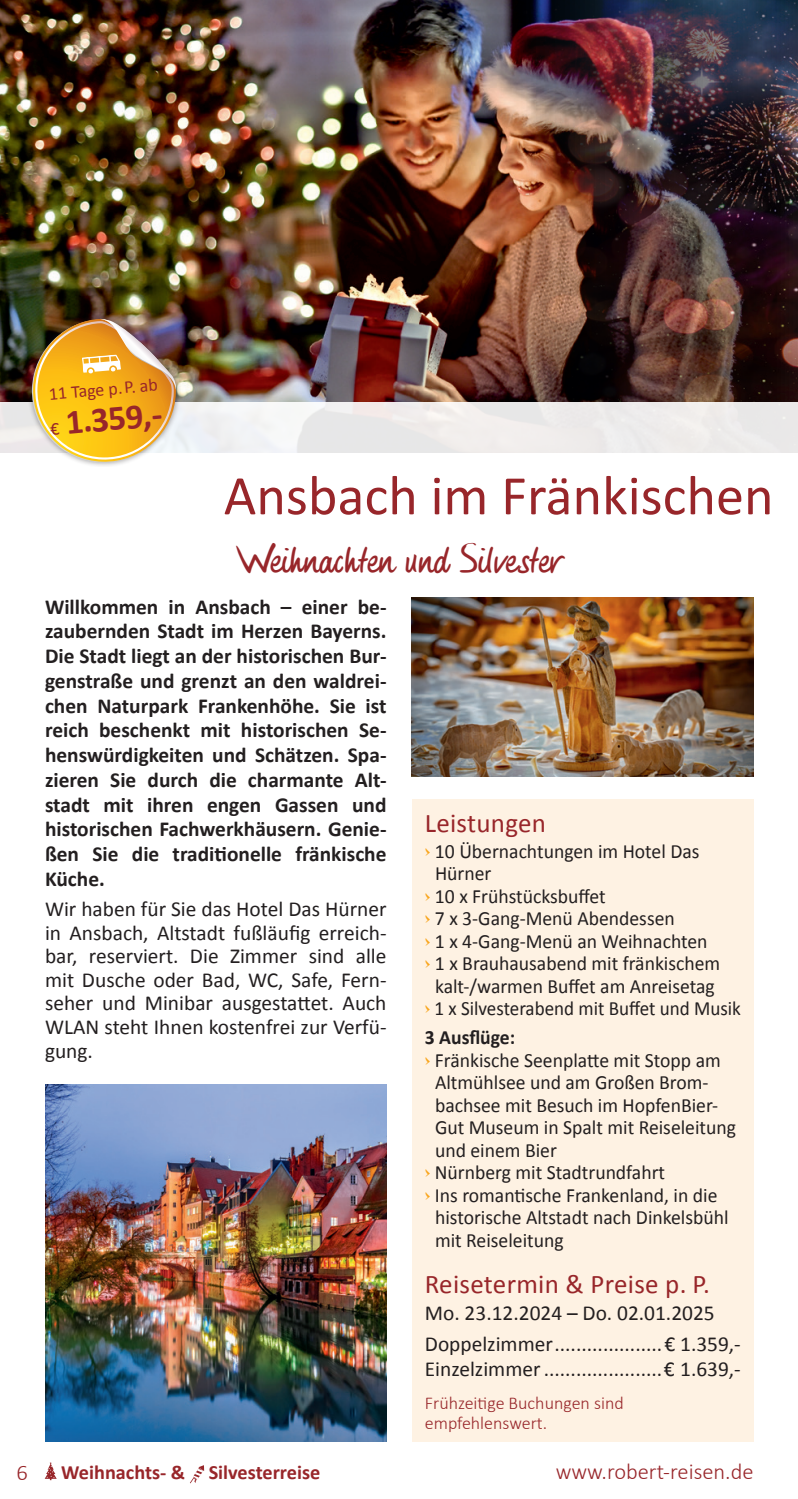
<style>
.page{position:relative;width:798px;height:1499px;background:#fff}
.page>*{position:absolute;margin:0;border:0;box-sizing:border-box;transform-origin:0 0}
._01_Headline{font:56.25px "Calibri";color:#98262a}
._02_Subhead{font:40.5px "HW Phil";color:#98262a}
.t1{font:700 35.32px "Calibri";color:#98262a}
._06_Leistungen__Termine__Preise{font:27px "Calibri";letter-spacing:.01em;color:#98262a}
.t2{font:300 22.5px "Calibri";color:#98262a}
._03_Anleser{font:700 21.38px/24.8px "Calibri";color:#231f20;text-align:justify}
._00_Grundtext{font:21.38px/23.6px "Calibri";color:#231f20;text-align:justify}
._09_Zimmer_Preise{font:21.38px "Calibri";color:#231f20}
.t3{font:20.25px/22.5px "Calibri";color:#231f20}
.t4{font:20.25px "Calibri";color:#231f20;scale:.94 1}
._00_Grundtext-2{font:700 20.25px "Calibri";color:#98262a}
._04_Leistungen_Text{font:700 20.25px "Calibri";color:#231f20}
._00_Grundtext-3{font:300 18px/20.2px "Calibri";color:#98262a}
.t5{font:18px "Calibri";color:#98262a}
.s1{font-weight:400;font-size:18px}
.s2{font-family:"aka Dora";color:#f9a51b}
</style>
<div class="page">
<hr style="left:797px;top:0;width:1px;height:453px;background:#e4e5e2">
<img style="left:0;top:0;width:357px;height:402px">
<img style="left:357px;top:0;width:46px;height:402px">
<img style="left:403px;top:0;width:394px;height:402px">
<svg style="left:0;top:402px;width:797px;height:51px;fill:#eeeceb"></svg>
<div style="left:26px;top:313px;width:155px;height:154px;background:#231f20;opacity:.4"></div>
<img style="left:31px;top:319px;width:145px;height:144px">
<svg style="left:45px;top:1462px;width:12px;height:18px"></svg>
<svg style="left:190px;top:1465px;width:14px;height:18px"></svg>
<img style="left:45px;top:1084px;width:341px;height:357px">
<img style="left:411px;top:598px;width:342px;height:178px">
<div style="left:412px;top:799px;width:341px;height:642px;background:#fef2e3"></div>
<p class="t5" style="left:48px;top:383px;width:111px;rotate:-5deg">11 Tage p.P. ab</p>
<p class="t1" style="left:48px;top:401px;width:114px;rotate:-5deg"><span class="s1">€</span> 1.359,-</p>
<p class="_01_Headline" style="left:224px;top:460px;width:551px">Ansbach im Fränkischen</p>
<p class="_02_Subhead" style="left:238px;top:535px;width:324px">Weihnachten und Silvester</p>
<p class="_03_Anleser" style="left:45px;top:594px;width:343px">Willkommen in Ansbach – einer be&shy;zaubernden Stadt im Herzen Bayerns.<br>Die Stadt liegt an der historischen Bur&shy;genstraße und grenzt an den waldrei&shy;chen Naturpark Frankenhöhe. Sie ist reich beschenkt mit historischen Se&shy;henswürdigkeiten und Schätzen. Spa&shy;zieren Sie durch die charmante Alt&shy;stadt mit ihren engen Gassen und historischen Fachwerkhäusern. Genie&shy;ßen Sie die traditionelle fränkische Küche.</p>
<p class="_00_Grundtext" style="left:45px;top:897px;width:343px">Wir haben für Sie das Hotel Das Hürner in Ansbach, Altstadt fußläufig erreich&shy;bar, reserviert. Die Zimmer sind alle mit Dusche oder Bad, WC, Safe, Fern&shy;seher und Minibar ausgestattet. Auch WLAN steht Ihnen kostenfrei zur Verfü&shy;gung.</p>
<p class="_06_Leistungen__Termine__Preise" style="left:424px;top:806px;width:123px">Leistungen</p>
<p class="t3" style="left:435px;top:840px;width:266px;text-indent:-10px"><span class="s2">›</span> 10 Übernachtungen im Hotel Das<br>Hürner</p>
<p class="t3" style="left:424px;top:885px;width:182px"><span class="s2">›</span> 10 x Frühstücksbuffet</p>
<p class="t3" style="left:424px;top:907px;width:251px"><span class="s2">›</span> 7 x 3-Gang-Menü Abendessen</p>
<p class="t3" style="left:424px;top:930px;width:284px"><span class="s2">›</span> 1 x 4-Gang-Menü an Weihnachten</p>
<p class="t3" style="left:424px;top:952px;width:297px;text-align:center"><span class="s2">›</span> 1 x Brauhausabend mit fränkischem kalt-/warmen Buffet am Anreisetag</p>
<p class="t4" style="left:424px;top:996px;width:337px"><span class="s2">›</span> 1 x Silvesterabend mit Buffet und Musik</p>
<p class="_04_Leistungen_Text" style="left:424px;top:1024px;width:92px">3 Ausflüge:</p>
<p class="t3" style="left:435px;top:1049px;width:302px;text-indent:-10px"><span class="s2">›</span> Fränkische Seenplatte mit Stopp am<br>Altmühlsee und am Großen Brom&shy;bachsee mit Besuch im HopfenBier-<br>Gut Museum in Spalt mit Reiseleitung und einem Bier</p>
<p class="t3" style="left:424px;top:1161px;width:242px"><span class="s2">›</span> Nürnberg mit Stadtrundfahrt</p>
<p class="t3" style="left:435px;top:1184px;width:295px;text-indent:-10px"><span class="s2">›</span> Ins romantische Frankenland, in die historische Altstadt nach Dinkelsbühl mit Reiseleitung</p>
<p class="_06_Leistungen__Termine__Preise" style="left:424px;top:1267px;width:286px">Reisetermin &amp; Preise p. P.</p>
<p class="_00_Grundtext" style="left:424px;top:1301px;width:291px">Mo. 23.12.2024 – Do. 02.01.2025</p>
<p class="_09_Zimmer_Preise" style="left:424px;top:1330px;width:129px">Doppelzimmer</p>
<p class="_09_Zimmer_Preise" style="left:664px;top:1330px;width:78px">€ 1.359,-</p>
<p class="_09_Zimmer_Preise" style="left:424px;top:1355px;width:117px">Einzelzimmer</p>
<p class="_09_Zimmer_Preise" style="left:663px;top:1355px;width:79px">€ 1.639,-</p>
<p class="_00_Grundtext-3" style="left:424px;top:1391px;width:200px">Frühzeitige Buchungen sind empfehlenswert.</p>
<p class="t2" style="left:17px;top:1458px;width:13px">6</p>
<p class="_00_Grundtext-2" style="left:61px;top:1459px;width:260px">Weihnachts- &amp; Silvesterreise</p>
<p class="t2" style="left:555px;top:1457px;width:199px">www.robert-reisen.de</p>
</div>
